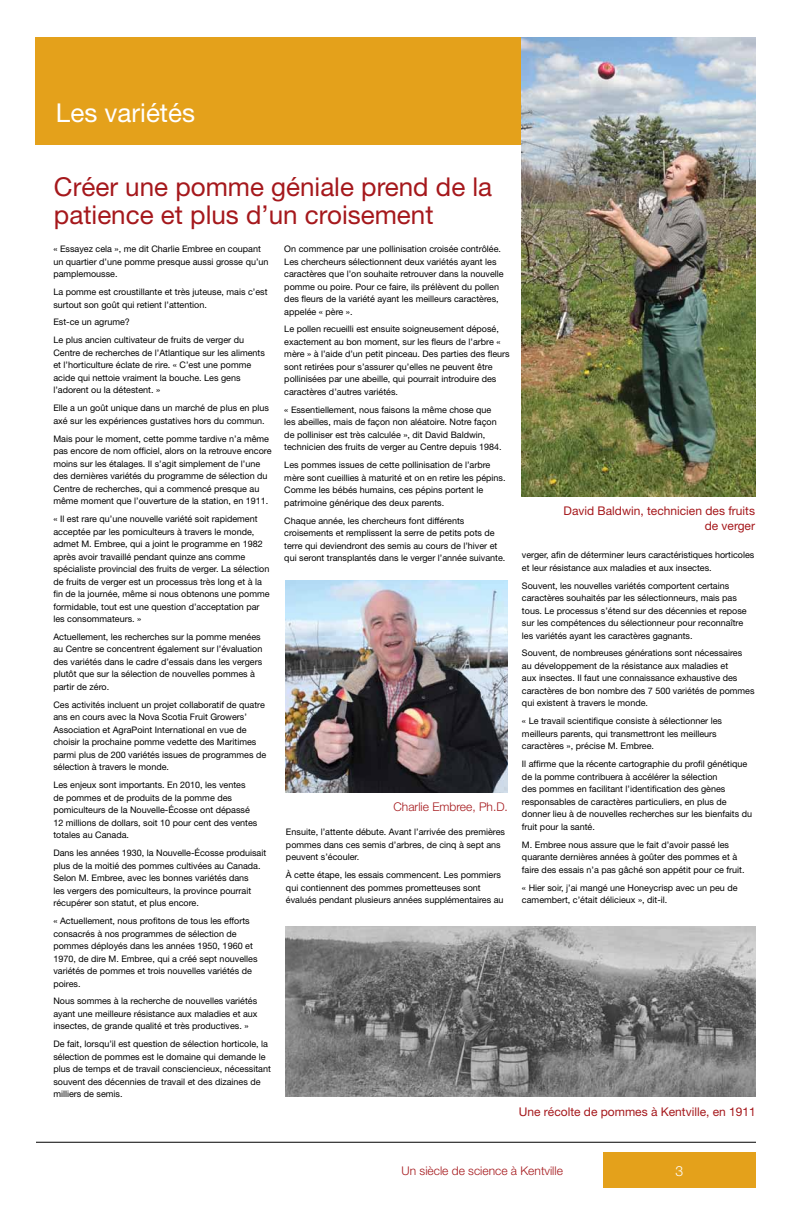
<style>
.page{position:relative;width:792px;height:1224px;background:#fff}
.page>*{position:absolute;margin:0;border:0;box-sizing:border-box;transform-origin:0 0}
.t1{font:26px/28px "Helvetica Neue";color:#a5181c}
.t2{font:26px "Helvetica Neue";color:#fff}
.t3{font:300 14px "Helvetica Neue";color:#fff}
.t4{font:12px/14.4px "Helvetica Neue";color:#a5181c;text-align:right}
.t5{font:300 12px "Helvetica Neue";color:#a5181c}
.t6{font:9px/12.5px "Helvetica Neue";color:#000}
</style>
<div class="page">
<div style="left:603px;top:1152px;width:153px;height:36px;background:#e4a11b"></div>
<hr style="left:36px;top:1142px;width:720px;height:1px;background:#000">
<div style="left:36px;top:37px;width:720px;height:108px;background:#e4a11b"></div>
<img style="left:522px;top:37px;width:234px;height:460px">
<img style="left:286px;top:580px;width:222px;height:212px">
<img style="left:286px;top:926px;width:470px;height:170px">
<h1 class="t2" style="left:56px;top:97px;width:141px">Les variétés</h1>
<h1 class="t1" style="left:54px;top:172px;width:440px">Créer une pomme géniale prend de la patience et plus d’un croisement</h1>
<p class="t6" style="left:53px;top:243px;width:217px">« Essayez cela », me dit Charlie Embree en coupant un quartier d’une pomme presque aussi grosse qu’un pamplemousse.</p>
<p class="t6" style="left:53px;top:285px;width:216px">La pomme est croustillante et très juteuse, mais c’est surtout son goût qui retient l’attention.</p>
<p class="t6" style="left:53px;top:313px;width:192px;line-height:17.9px">Est-ce un agrume?<br>Le plus ancien cultivateur de fruits de verger du</p>
<p class="t6" style="left:53px;top:346px;width:213px">Centre de recherches de l’Atlantique sur les aliments et l’horticulture éclate de rire. « C’est une pomme acide qui nettoie vraiment la bouche. Les gens l’adorent ou la détestent. »</p>
<p class="t6" style="left:53px;top:402px;width:217px">Elle a un goût unique dans un marché de plus en plus axé sur les expériences gustatives hors du commun.</p>
<p class="t6" style="left:53px;top:432px;width:220px">Mais pour le moment, cette pomme tardive n’a même pas encore de nom officiel, alors on la retrouve encore moins sur les étalages. Il s’agit simplement de l’une des dernières variétés du programme de sélection du Centre de recherches, qui a commencé presque au même moment que l’ouverture de la station, en 1911.</p>
<p class="t6" style="left:53px;top:512px;width:218px">« Il est rare qu’une nouvelle variété soit rapidement acceptée par les pomiculteurs à travers le monde, admet M. Embree, qui a joint le programme en 1982 après avoir travaillé pendant quinze ans comme spécialiste provincial des fruits de verger. La sélection de fruits de verger est un processus très long et à la fin de la journée, même si nous obtenons une pomme formidable, tout est une question d’acceptation par les consommateurs. »</p>
<p class="t6" style="left:53px;top:630px;width:211px">Actuellement, les recherches sur la pomme menées au Centre se concentrent également sur l’évaluation des variétés dans le cadre d’essais dans les vergers plutôt que sur la sélection de nouvelles pommes à partir de zéro.</p>
<p class="t6" style="left:53px;top:698px;width:214px">Ces activités incluent un projet collaboratif de quatre ans en cours avec la Nova Scotia Fruit Growers’ Association et AgraPoint International en vue de choisir la prochaine pomme vedette des Maritimes parmi plus de 200 variétés issues de programmes de sélection à travers le monde.</p>
<p class="t6" style="left:53px;top:779px;width:206px">Les enjeux sont importants. En 2010, les ventes de pommes et de produits de la pomme des pomiculteurs de la Nouvelle-Écosse ont dépassé 12 millions de dollars, soit 10 pour cent des ventes totales au Canada.</p>
<p class="t6" style="left:53px;top:847px;width:214px">Dans les années 1930, la Nouvelle-Écosse produisait plus de la moitié des pommes cultivées au Canada.<br>Selon M. Embree, avec les bonnes variétés dans<br>les vergers des pomiculteurs, la province pourrait récupérer son statut, et plus encore.</p>
<p class="t6" style="left:53px;top:914px;width:206px">« Actuellement, nous profitons de tous les efforts consacrés à nos programmes de sélection de pommes déployés dans les années 1950, 1960 et 1970, de dire M. Embree, qui a créé sept nouvelles variétés de pommes et trois nouvelles variétés de poires.</p>
<p class="t6" style="left:53px;top:995px;width:206px;text-align:justify">Nous sommes à la recherche de nouvelles variétés ayant une meilleure résistance aux maladies et aux insectes, de grande qualité et très productives. »</p>
<p class="t6" style="left:53px;top:1038px;width:219px">De fait, lorsqu’il est question de sélection horticole, la sélection de pommes est le domaine qui demande le plus de temps et de travail consciencieux, nécessitant souvent des décennies de travail et des dizaines de milliers de semis.</p>
<p class="t6" style="left:284px;top:242px;width:221px">On commence par une pollinisation croisée contrôlée.<br>Les chercheurs sélectionnent deux variétés ayant les caractères que l’on souhaite retrouver dans la nouvelle pomme ou poire. Pour ce faire, ils prélèvent du pollen des fleurs de la variété ayant les meilleurs caractères, appelée « père ».</p>
<p class="t6" style="left:284px;top:323px;width:227px">Le pollen recueilli est ensuite soigneusement déposé, exactement au bon moment, sur les fleurs de l’arbre « mère » à l’aide d’un petit pinceau. Des parties des fleurs sont retirées pour s’assurer qu’elles ne peuvent être pollinisées par une abeille, qui pourrait introduire des caractères d’autres variétés.</p>
<p class="t6" style="left:284px;top:403px;width:219px">« Essentiellement, nous faisons la même chose que les abeilles, mais de façon non aléatoire. Notre façon de polliniser est très calculée », dit David Baldwin, technicien des fruits de verger au Centre depuis 1984.</p>
<p class="t6" style="left:284px;top:459px;width:223px">Les pommes issues de cette pollinisation de l’arbre mère sont cueillies à maturité et on en retire les pépins.<br>Comme les bébés humains, ces pépins portent le patrimoine générique des deux parents.</p>
<p class="t6" style="left:284px;top:514px;width:223px">Chaque année, les chercheurs font différents croisements et remplissent la serre de petits pots de terre qui deviendront des semis au cours de l’hiver et qui seront transplantés dans le verger l’année suivante.</p>
<h3 class="t5" style="left:394px;top:800px;width:116px">Charlie Embree, Ph.D.</h3>
<p class="t6" style="left:286px;top:826px;width:221px">Ensuite, l’attente débute. Avant l’arrivée des premières pommes dans ces semis d’arbres, de cinq à sept ans peuvent s’écouler.</p>
<p class="t6" style="left:286px;top:868px;width:219px">À cette étape, les essais commencent. Les pommiers qui contiennent des pommes prometteuses sont évalués pendant plusieurs années supplémentaires au</p>
<h3 class="t4" style="left:564px;top:504px;width:193px">David Baldwin, technicien des fruits de verger</h3>
<p class="t6" style="left:522px;top:549px;width:234px">verger, afin de déterminer leurs caractéristiques horticoles et leur résistance aux maladies et aux insectes.</p>
<p class="t6" style="left:522px;top:579px;width:226px">Souvent, les nouvelles variétés comportent certains caractères souhaités par les sélectionneurs, mais pas tous. Le processus s’étend sur des décennies et repose sur les compétences du sélectionneur pour reconnaître les variétés ayant les caractères gagnants.</p>
<p class="t6" style="left:522px;top:647px;width:234px">Souvent, de nombreuses générations sont nécessaires<br>au développement de la résistance aux maladies et<br>aux insectes. Il faut une connaissance exhaustive des caractères de bon nombre des 7 500 variétés de pommes qui existent à travers le monde.</p>
<p class="t6" style="left:522px;top:715px;width:202px">« Le travail scientifique consiste à sélectionner les meilleurs parents, qui transmettront les meilleurs caractères », précise M. Embree.</p>
<p class="t6" style="left:522px;top:758px;width:232px">Il affirme que la récente cartographie du profil génétique de la pomme contribuera à accélérer la sélection<br>des pommes en facilitant l’identification des gènes responsables de caractères particuliers, en plus de donner lieu à de nouvelles recherches sur les bienfaits du fruit pour la santé.</p>
<p class="t6" style="left:522px;top:838px;width:224px">M. Embree nous assure que le fait d’avoir passé les quarante dernières années à goûter des pommes et à faire des essais n’a pas gâché son appétit pour ce fruit.</p>
<p class="t6" style="left:522px;top:881px;width:217px">« Hier soir, j’ai mangé une Honeycrisp avec un peu de camembert, c’était délicieux », dit-il.</p>
<h3 class="t4" style="left:519px;top:1105px;width:239px">Une récolte de pommes à Kentville, en 1911</h3>
<h3 class="t5" style="left:402px;top:1163px;width:163px">Un siècle de science à Kentville</h3>
<h2 class="t3" style="left:676px;top:1162px;width:9px">3</h2>
</div>
